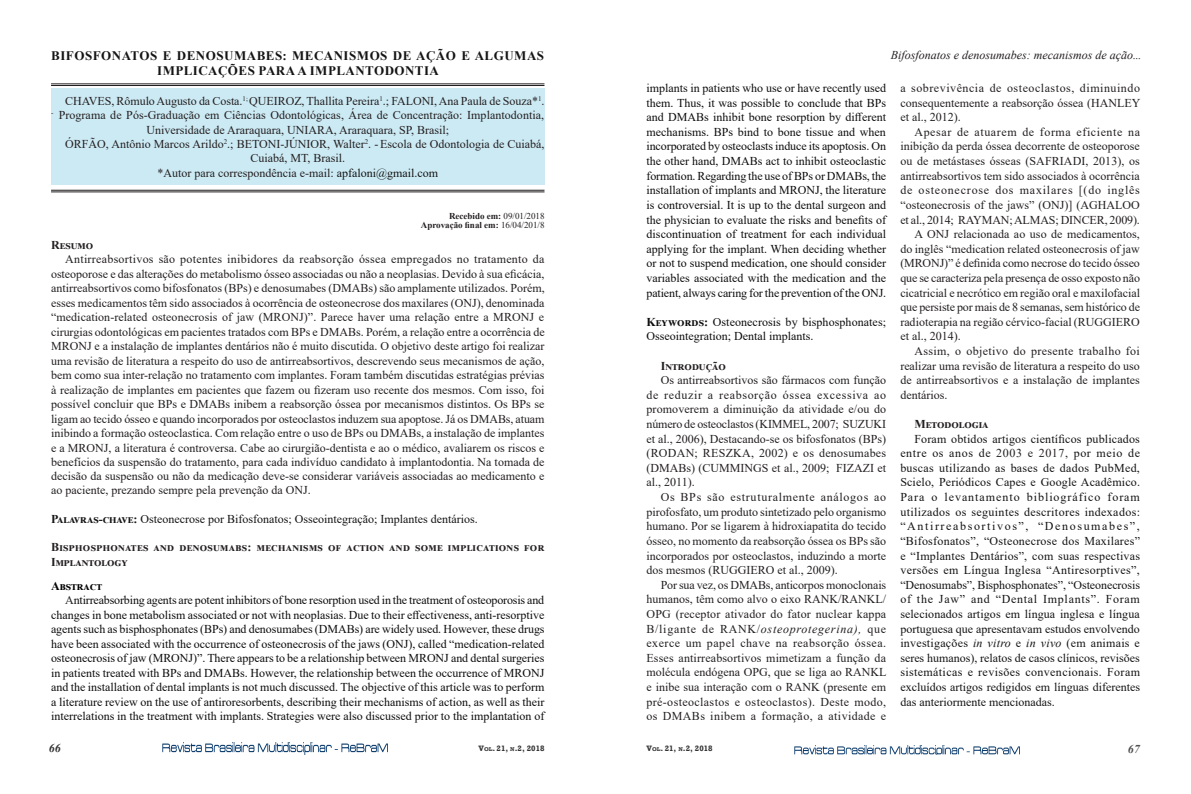
<style>
.page{position:relative;width:1191px;height:794px;background:#fff}
.page>*{position:absolute;margin:0;border:0;box-sizing:border-box;transform-origin:0 0}
.t1{font:700 13px/15.1px "Times New Roman";letter-spacing:.04em;color:#131413;text-align:center}
.Corpo_do_texto{font:12px/14.6px "Times New Roman";color:#231f20;text-align:justify}
.Corpo_do_texto-2{font:12px/14.6px "Times New Roman";color:#0d0d0d;text-align:justify}
.Corpo_do_texto-3{font:12px/14.6px "Times New Roman";color:#131413;text-align:justify}
.Corpo_do_texto-4{font:700 12px/14.5px "Times New Roman";letter-spacing:.055em;color:#231f20}
.t2{font:italic 12px "Times New Roman";color:#231f20}
.Corpo_do_texto-5{font:700 12px "Times New Roman";letter-spacing:.03em;color:#231f20}
.t3{font:700 12px "Times New Roman";color:#000}
.Corpo_do_texto-6{font:italic 700 12px "Times New Roman";color:#333}
.Corpo_do_texto-7{font:italic 700 12px "Times New Roman";color:#4f4f50}
.Corpo_do_texto-8{font:700 9px "Times New Roman";color:#231f20}
.t4{font:700 8px "Rockwell";color:#333}
.s1{color:#131413}
.s2{font-weight:400}
.s3{font-weight:700}
.s4{color:#212121}
.s5{font-style:italic}
.s6{color:#231f20}
.s7{font-size:5.6px}
</style>
<div class="page">
<img style="left:794px;top:745px;width:225px;height:9px">
<img style="left:162px;top:743px;width:225px;height:11px">
<hr style="left:51px;top:84px;width:493px;height:1px;background:#231f20">
<hr style="left:51px;top:85px;width:493px;height:1px;background:#231f20">
<hr style="left:51px;top:190px;width:493px;height:1px;background:#231f20">
<hr style="left:51px;top:192px;width:493px;height:1px;background:#231f20">
<div style="left:51px;top:88px;width:493px;height:97px;background:#cceaf4"></div>
<p class="t1" style="left:51px;top:48px;width:494px">BIFOSFONATOS E DENOSUMABES: MECANISMOS DE AÇÃO E ALGUMAS<br>IMPLICAÇÕES PARA A IMPLANTODONTIA</p>
<p class="Corpo_do_texto" style="left:65px;top:93px;width:481px">CHAVES, Rômulo Augusto da Costa.<sup>1;</sup> QUEIROZ, Thallita Pereira<sup>1</sup>.; FALONI, Ana Paula de Souza*<sup>1</sup>.</p>
<p class="Corpo_do_texto" style="left:51px;top:107px;width:495px;text-align:center"><sup>-</sup> Programa de Pós-Graduação em Ciências Odontológicas, Área de Concentração: Implantodontia,<br>Universidade de Araraquara, UNIARA, Araraquara, SP, Brasil;</p>
<p class="Corpo_do_texto" style="left:250px;top:136px;width:296px;text-indent:-185px">ÓRFÃO, Antônio Marcos Arildo<sup>2</sup>.; BETONI-JÚNIOR, Walter<sup>2</sup>. - Escola de Odontologia de Cuiabá,<br>Cuiabá, MT, Brasil.</p>
<p class="Corpo_do_texto" style="left:157px;top:166px;width:282px">*Autor para correspondência e-mail: <span class="s1">apfaloni@gmail.com</span></p>
<p class="Corpo_do_texto-8" style="left:449px;top:210px;width:97px">Recebido em: <span class="s2">09/01/2018</span></p>
<p class="Corpo_do_texto-8" style="left:421px;top:219px;width:125px">Aprovação final em: <span class="s2">16/04/201/8</span></p>
<p class="Corpo_do_texto-5" style="left:51px;top:236px;width:44px">Resumo</p>
<p class="Corpo_do_texto" style="left:51px;top:252px;width:495px;text-indent:14px">Antirreabsortivos são potentes inibidores da reabsorção óssea empregados no tratamento da osteoporose e das alterações do metabolismo ósseo associadas ou não a neoplasias. Devido à sua eficácia, antirreabsortivos como bifosfonatos (BPs) e denosumabes (DMABs) são amplamente utilizados. Porém, esses medicamentos têm sido associados à ocorrência de osteonecrose dos maxilares (ONJ), denominada “medication-related osteonecrosis of jaw (MRONJ)”. Parece haver uma relação entre a MRONJ e cirurgias odontológicas em pacientes tratados com BPs e DMABs. Porém, a relação entre a ocorrência de MRONJ e a instalação de implantes dentários não é muito discutida. O objetivo deste artigo foi realizar uma revisão de literatura a respeito do uso de antirreabsortivos, descrevendo seus mecanismos de ação, bem como sua inter-relação no tratamento com implantes. Foram também discutidas estratégias prévias à realização de implantes em pacientes que fazem ou fizeram uso recente dos mesmos. Com isso, foi possível concluir que BPs e DMABs inibem a reabsorção óssea por mecanismos distintos. Os BPs se ligam ao tecido ósseo e quando incorporados por osteoclastos induzem sua apoptose. Já os DMABs, atuam inibindo a formação osteoclastica. Com relação entre o uso de BPs ou DMABs, a instalação de implantes e a MRONJ, a literatura é controversa. Cabe ao cirurgião-dentista e ao o médico, avaliarem os riscos e benefícios da suspensão do tratamento, para cada indivíduo candidato à implantodontia. Na tomada de decisão da suspensão ou não da medicação deve-se considerar variáveis associadas ao medicamento e ao paciente, prezando sempre pela prevenção da ONJ.</p>
<p class="Corpo_do_texto-3" style="left:51px;top:511px;width:428px"><span class="s3">Palavras-chave:</span> Osteonecrose por Bifosfonatos; Osseointegração; Implantes dentários.</p>
<p class="Corpo_do_texto-4" style="left:51px;top:539px;width:493px">Bisphosphonates and denosumabs: mechanisms of action and some implications for<br>Implantology</p>
<p class="t3" style="left:51px;top:577px;width:53px">Abstract</p>
<p class="Corpo_do_texto-2" style="left:51px;top:592px;width:495px;text-indent:14px"><span class="s4">A</span>ntirreabsorbing agents are potent inhibitors of bone resorption used in the treatment of osteoporosis and changes in bone metabolism associated or not with neoplasias. Due to their effectiveness, anti-resorptive agents such as bisphosphonates (BPs) and denosumabes (DMABs) are widely used. However, these drugs have been associated with the occurrence of osteonecrosis of the jaws (ONJ), called “medication-related osteonecrosis of jaw (MRONJ)”. There appears to be a relationship between MRONJ and dental surgeries in patients treated with BPs and DMABs. However, the relationship between the occurrence of MRONJ and the installation of dental implants is not much discussed. The objective of this article was to perform a literature review on the use of antiroresorbents, describing their mechanisms of action, as well as their interrelations in the treatment with implants. Strategies were also discussed prior to the implantation of</p>
<p class="t2" style="left:890px;top:47px;width:252px">Bifosfonatos e denosumabes: mecanismos de ação...</p>
<p class="Corpo_do_texto-2" style="left:646px;top:80px;width:241px">implants in patients who use or have recently used them. Thus, it was possible to conclude that BPs and DMABs inhibit bone resorption by different mechanisms. BPs bind to bone tissue and when incorporated by osteoclasts induce its apoptosis. On the other hand, DMABs act to inhibit osteoclastic formation. Regarding the use of BPs or DMABs, the installation of implants and MRONJ, the literature is controversial. It is up to the dental surgeon and the physician to evaluate the risks and benefits of discontinuation of treatment for each individual applying for the implant. When deciding whether or not to suspend medication, one should consider variables associated with the medication and the patient, always caring for the prevention of the ONJ.</p>
<p class="Corpo_do_texto-2" style="left:646px;top:314px;width:241px"><span class="s3">Keywords:</span> Osteonecrosis by bisphosphonates;<br>Osseointegration; Dental implants.</p>
<p class="Corpo_do_texto-5" style="left:660px;top:357px;width:67px">Introdução</p>
<p class="Corpo_do_texto" style="left:646px;top:372px;width:241px;text-indent:14px">Os antirreabsortivos são fármacos com função de reduzir a reabsorção óssea excessiva ao promoverem a diminuição da atividade e/ou do número de osteoclastos (KIMMEL, 2007; SUZUKI et al., 2006), Destacando-se os bifosfonatos (BPs) (RODAN; RESZKA, 2002) e os denosumabes (DMABs) (CUMMINGS et al., 2009; FIZAZI et al., 2011).</p>
<p class="Corpo_do_texto" style="left:646px;top:489px;width:241px;text-indent:14px">Os BPs são estruturalmente análogos ao pirofosfato, um produto sintetizado pelo organismo humano. Por se ligarem à hidroxiapatita do tecido ósseo, no momento da reabsorção óssea os BPs são incorporados por osteoclastos, induzindo a morte dos mesmos (RUGGIERO et al., 2009).</p>
<p class="Corpo_do_texto" style="left:646px;top:577px;width:241px;text-indent:14px">Por sua vez, os DMABs, anticorpos monoclonais humanos, têm como alvo o eixo RANK/RANKL/ OPG (receptor ativador do fator nuclear kappa B/ligante de RANK/<span class="s5">osteoprotegerina),</span> que exerce um papel chave na reabsorção óssea.<br>Esses antirreabsortivos mimetizam a função da molécula endógena OPG, que se liga ao RANKL e inibe sua interação com o RANK (presente em pré-osteoclastos e osteoclastos). Deste modo, os DMABs inibem a formação, a atividade e</p>
<p class="Corpo_do_texto" style="left:900px;top:80px;width:242px">a sobrevivência de osteoclastos, diminuindo consequentemente a reabsorção óssea (HANLEY et al., 2012).</p>
<p class="Corpo_do_texto" style="left:900px;top:124px;width:241px;text-indent:14px">Apesar de atuarem de forma eficiente na inibição da perda óssea decorrente de osteoporose ou de metástases ósseas (SAFRIADI, 2013), os antirreabsortivos tem sido associados à ocorrência de osteonecrose dos maxilares [(do inglês “osteonecrosis of the jaws” (ONJ)] (AGHALOO et al., 2014; RAYMAN; ALMAS; DINCER, 2009).</p>
<p class="Corpo_do_texto" style="left:900px;top:226px;width:241px;text-indent:14px">A ONJ relacionada ao uso de medicamentos, do inglês “medication related osteonecrosis of jaw (MRONJ)” é definida como necrose do tecido ósseo que se caracteriza pela presença de osso exposto não cicatricial e necrótico em região oral e maxilofacial que persiste por mais de 8 semanas, sem histórico de radioterapia na região cérvico-facial (RUGGIERO et al., 2014).</p>
<p class="Corpo_do_texto" style="left:900px;top:343px;width:241px;text-indent:14px">Assim, o objetivo do presente trabalho foi realizar uma revisão de literatura a respeito do uso de antirreabsortivos e a instalação de implantes dentários.</p>
<p class="Corpo_do_texto-5" style="left:914px;top:415px;width:75px">Metodologia</p>
<p class="Corpo_do_texto-3" style="left:900px;top:431px;width:241px;text-indent:14px">Foram obtidos artigos científicos publicados entre os anos de <span class="s6">2003 e 2017,</span> por meio de buscas utilizando as bases de dados PubMed, Scielo, Periódicos Capes e Google Acadêmico.<br>Para o levantamento bibliográfico foram utilizados os seguintes descritores indexados: “Antirreabsortivos”, “Denosumabes”, “Bifosfonatos”, “Osteonecrose dos Maxilares” e “Implantes Dentários”, com suas respectivas versões em Língua Inglesa “Antiresorptives”, “Denosumabs”, Bisphosphonates”, “Osteonecrosis of the Jaw” and “Dental Implants”. Foram selecionados artigos em língua inglesa e língua portuguesa que apresentavam estudos envolvendo investigações <span class="s5">in vitro</span> e <span class="s5">in vivo</span> (em animais e seres humanos), relatos de casos clínicos, revisões sistemáticas e revisões convencionais. Foram excluídos artigos redigidos em línguas diferentes das anteriormente mencionadas.</p>
<p class="Corpo_do_texto-6" style="left:49px;top:740px;width:13px">66</p>
<p class="t4" style="left:478px;top:743px;width:68px">V<span class="s7">OL</span>. 21, <span class="s7">N</span>.2, 2018</p>
<p class="t4" style="left:646px;top:743px;width:68px">V<span class="s7">OL</span>. 21, <span class="s7">N</span>.2, 2018</p>
<p class="Corpo_do_texto-7" style="left:1128px;top:740px;width:13px">67</p>
</div>
